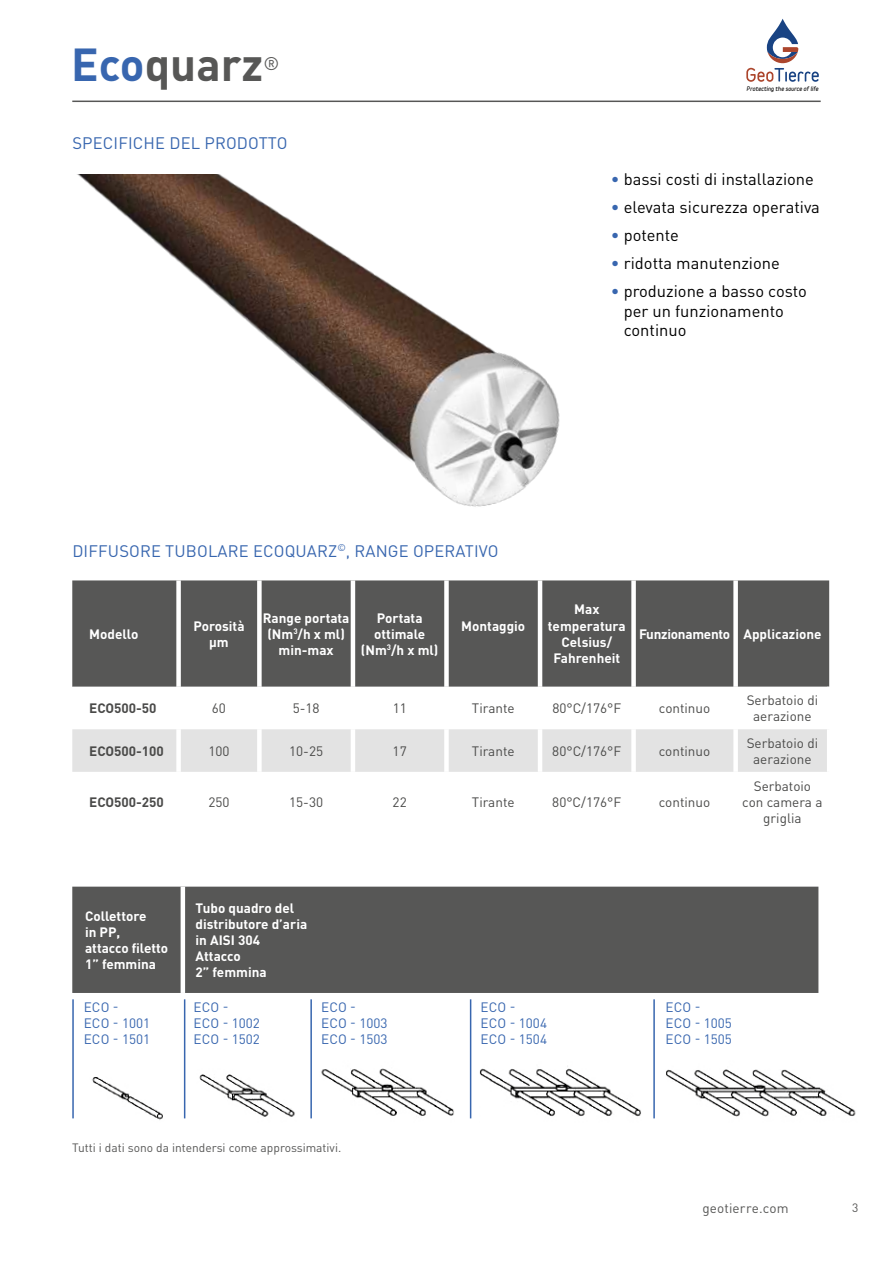
<style>
.page{position:relative;width:893px;height:1263px;background:#fff}
.page>*{position:absolute;margin:0;border:0;box-sizing:border-box;transform-origin:0 0}
.t1{font:700 45.6px "DIN Pro";color:#575756}
.t2{font:18.15px "DIN Pro";color:#575756}
.t3{font:16.5px/19.5px "DIN Pro";color:#000}
.t4{font:16.5px "DIN Pro";letter-spacing:.01em;color:#3866af}
.t5{font:700 13.5px/16.2px "DIN Pro";color:#fff;text-align:center}
.t6{font:13.5px/16.2px "DIN Pro";color:#4a4a49;text-align:center}
.t7{font:13.5px/16.2px "DIN Pro";letter-spacing:.005em;color:#3866af}
.t8{font:700 13.5px "DIN Pro";color:#4a4a49}
.t9{font:700 13.5px "DIN Pro";letter-spacing:-.02em;color:#fff}
.t10{font:13.5px "DIN Pro";letter-spacing:.01em;color:#575756}
.t11{font:12px "DIN Pro";color:#575756}
.t12{font:italic 900 5.55px "Variable";color:#000}
.s1{color:#3866af}
</style>
<div class="page">
<svg style="left:746px;top:19px;width:73px;height:63px"></svg>
<hr style="left:72px;top:101px;width:749px;height:1px;background:#575756">
<img style="left:77px;top:174px;width:483px;height:333px">
<div style="left:72px;top:580px;width:757px;height:107px;background:#575756"></div>
<div style="left:72px;top:729px;width:755px;height:43px;background:#e3e3e3"></div>
<div style="left:176px;top:580px;width:5px;height:107px;background:#fff"></div>
<div style="left:257px;top:580px;width:5px;height:107px;background:#fff"></div>
<hr style="left:351px;top:580px;width:4px;height:107px;background:#fff">
<div style="left:176px;top:729px;width:5px;height:43px;background:#fff"></div>
<div style="left:257px;top:729px;width:5px;height:43px;background:#fff"></div>
<hr style="left:351px;top:729px;width:4px;height:43px;background:#fff">
<div style="left:733px;top:729px;width:5px;height:43px;background:#fff"></div>
<div style="left:444px;top:580px;width:5px;height:107px;background:#fff"></div>
<hr style="left:538px;top:580px;width:4px;height:107px;background:#fff">
<div style="left:631px;top:580px;width:5px;height:107px;background:#fff"></div>
<div style="left:444px;top:729px;width:5px;height:43px;background:#fff"></div>
<hr style="left:538px;top:729px;width:4px;height:43px;background:#fff">
<div style="left:631px;top:729px;width:5px;height:43px;background:#fff"></div>
<div style="left:733px;top:580px;width:5px;height:107px;background:#fff"></div>
<img style="left:92px;top:1054px;width:92px;height:66px">
<img style="left:199px;top:1074px;width:113px;height:45px">
<img style="left:321px;top:1068px;width:133px;height:48px">
<img style="left:480px;top:1066px;width:161px;height:51px">
<img style="left:666px;top:1069px;width:190px;height:48px">
<hr style="left:72px;top:999px;width:2px;height:119px;background:#3866af">
<hr style="left:184px;top:999px;width:1px;height:119px;background:#3866af">
<hr style="left:310px;top:999px;width:2px;height:119px;background:#3866af">
<hr style="left:470px;top:999px;width:1px;height:119px;background:#3866af">
<hr style="left:653px;top:999px;width:2px;height:119px;background:#3866af">
<div style="left:72px;top:887px;width:746px;height:106px;background:#575756"></div>
<hr style="left:181px;top:887px;width:4px;height:106px;background:#fff">
<h1 class="t1" style="left:71px;top:33px;width:194px"><span class="s1">Eco</span>quarz</h1>
<h2 class="t2" style="left:263px;top:52px;width:17px">®</h2>
<p class="t4" style="left:72px;top:131px;width:217px">SPECIFICHE DEL PRODOTTO</p>
<p class="t12" style="left:747px;top:85px;width:73px">Protecting the source of life</p>
<p class="t3" style="left:611px;top:169px;width:205px"><span class="s1">•</span> bassi costi di installazione</p>
<p class="t3" style="left:611px;top:197px;width:210px"><span class="s1">•</span> elevata sicurezza operativa</p>
<p class="t3" style="left:611px;top:225px;width:70px"><span class="s1">•</span> potente</p>
<p class="t3" style="left:611px;top:253px;width:170px"><span class="s1">•</span> ridotta manutenzione</p>
<p class="t3" style="left:624px;top:281px;width:185px;text-indent:-13px"><span class="s1">•</span> produzione a basso costo per un funzionamento continuo</p>
<p class="t4" style="left:72px;top:540px;width:428px">DIFFUSORE TUBOLARE ECOQUARZ<sup>©</sup>, RANGE OPERATIVO</p>
<p class="t5" style="left:89px;top:625px;width:51px">Modello</p>
<p class="t5" style="left:193px;top:617px;width:53px">Porosità µm</p>
<p class="t5" style="left:263px;top:609px;width:88px">Range portata (Nm<sup>3</sup>/h x ml) min-max</p>
<p class="t5" style="left:361px;top:609px;width:79px">Portata ottimale (Nm<sup>3</sup>/h x ml)</p>
<p class="t5" style="left:461px;top:617px;width:65px">Montaggio</p>
<p class="t5" style="left:548px;top:601px;width:79px">Max temperatura<br>Celsius/<br>Fahrenheit</p>
<p class="t9" style="left:639px;top:625px;width:184px">Funzionamento Applicazione</p>
<p class="t8" style="left:89px;top:699px;width:69px">ECO500-50</p>
<p class="t6" style="left:212px;top:700px;width:16px">60</p>
<p class="t6" style="left:293px;top:700px;width:28px">5-18</p>
<p class="t6" style="left:393px;top:700px;width:16px">11</p>
<p class="t6" style="left:472px;top:700px;width:44px">Tirante</p>
<p class="t6" style="left:552px;top:700px;width:70px">80°C/176°F</p>
<p class="t6" style="left:659px;top:700px;width:53px">continuo</p>
<p class="t6" style="left:747px;top:691px;width:73px">Serbatoio di aerazione</p>
<p class="t8" style="left:89px;top:742px;width:76px">ECO500-100</p>
<p class="t6" style="left:208px;top:742px;width:23px">100</p>
<p class="t6" style="left:289px;top:742px;width:35px">10-25</p>
<p class="t6" style="left:393px;top:742px;width:16px">17</p>
<p class="t6" style="left:472px;top:742px;width:44px">Tirante</p>
<p class="t6" style="left:552px;top:742px;width:70px">80°C/176°F</p>
<p class="t6" style="left:659px;top:742px;width:53px">continuo</p>
<p class="t6" style="left:747px;top:734px;width:73px">Serbatoio di aerazione</p>
<p class="t8" style="left:89px;top:793px;width:76px">ECO500-250</p>
<p class="t6" style="left:208px;top:793px;width:23px">250</p>
<p class="t6" style="left:289px;top:793px;width:35px">15-30</p>
<p class="t6" style="left:393px;top:793px;width:16px">22</p>
<p class="t6" style="left:472px;top:793px;width:44px">Tirante</p>
<p class="t6" style="left:552px;top:793px;width:70px">80°C/176°F</p>
<p class="t6" style="left:659px;top:793px;width:53px">continuo</p>
<p class="t6" style="left:742px;top:777px;width:82px">Serbatoio con camera a griglia</p>
<p class="t5" style="left:85px;top:907px;width:85px;text-align:left">Collettore<br>in PP,<br>attacco filetto<br>1” femmina</p>
<p class="t5" style="left:196px;top:899px;width:113px;text-align:left">Tubo quadro del distributore d’aria in AISI 304<br>Attacco<br>2” femmina</p>
<p class="t7" style="left:84px;top:998px;width:68px">ECO -<br>ECO - 1001<br>ECO - 1501</p>
<p class="t7" style="left:194px;top:998px;width:68px">ECO -<br>ECO - 1002<br>ECO - 1502</p>
<p class="t7" style="left:321px;top:998px;width:68px">ECO -<br>ECO - 1003<br>ECO - 1503</p>
<p class="t7" style="left:481px;top:998px;width:68px">ECO -<br>ECO - 1004<br>ECO - 1504</p>
<p class="t7" style="left:665px;top:998px;width:68px">ECO -<br>ECO - 1005<br>ECO - 1505</p>
<p class="t11" style="left:72px;top:1139px;width:270px">Tutti i dati sono da intendersi come approssimativi.</p>
<p class="t10" style="left:702px;top:1199px;width:88px">geotierre.com</p>
<p class="t11" style="left:852px;top:1200px;width:8px">3</p>
</div>
